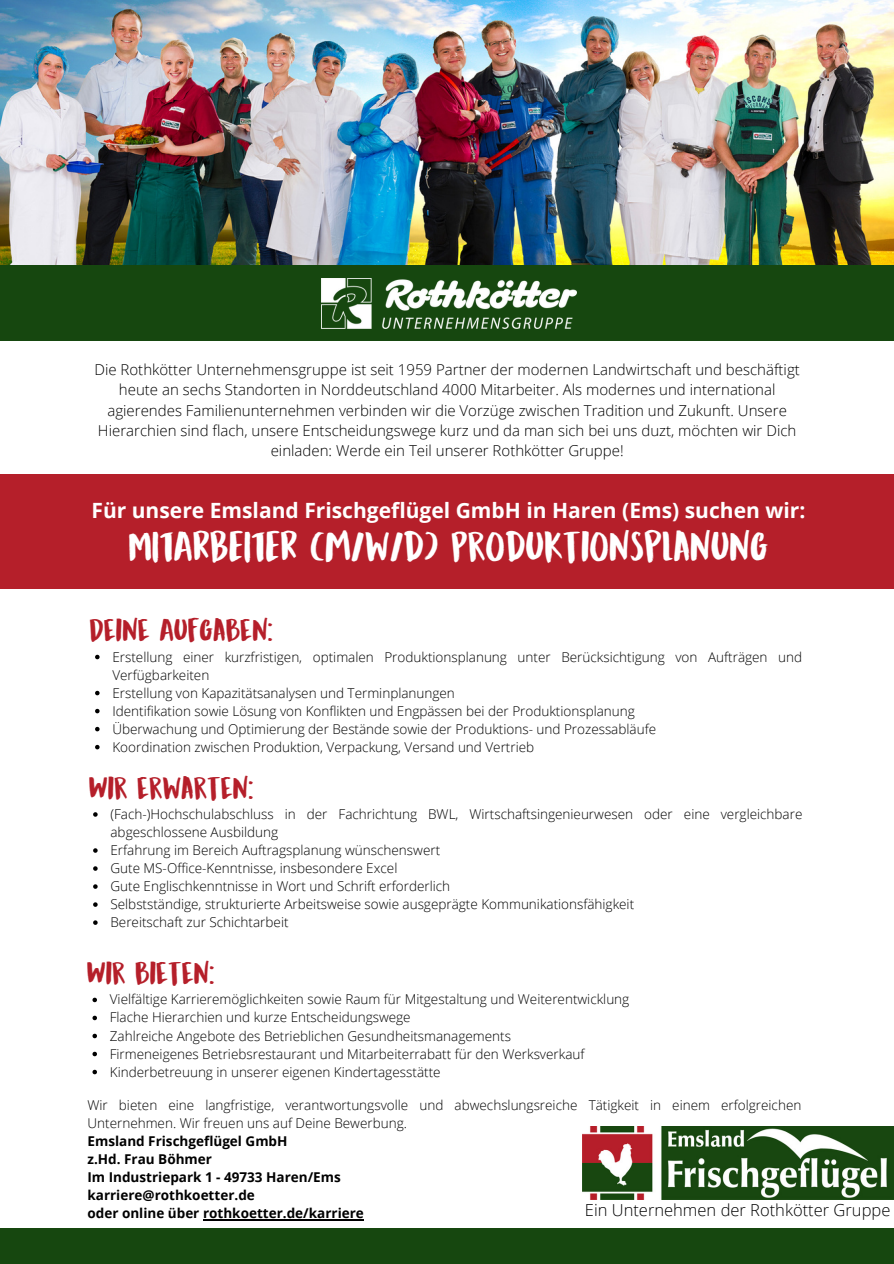
<style>
.page{position:relative;width:894px;height:1264px;background:#fff}
.page>*{position:absolute;margin:0;border:0;box-sizing:border-box;transform-origin:0 0}
.t1{font:42px "Mandarin Whispers";color:#fff}
.t2{font:31.5px "Mandarin Whispers";color:#b51f2a}
.t3{font:700 21px "Open Sans";color:#fff}
.t4{font:300 16.5px "Open Sans";color:#000}
.t5{font:300 15px/20.2px "Open Sans";color:#000;text-align:center}
.t6{font:300 13.5px/18px "Open Sans";color:#000}
.t7{font:700 13.5px "Open Sans";color:#000}
</style>
<div class="page">
<img style="left:0;top:0;width:893px;height:266px">
<div style="left:0;top:473px;width:893px;height:115px;background:#b51f2a"></div>
<div style="left:0;top:266px;width:893px;height:75px;background:#16470f"></div>
<svg style="left:93px;top:812px;width:5px;height:4px"></svg>
<svg style="left:93px;top:848px;width:5px;height:4px"></svg>
<svg style="left:93px;top:866px;width:5px;height:4px"></svg>
<svg style="left:93px;top:884px;width:5px;height:4px"></svg>
<svg style="left:93px;top:902px;width:5px;height:4px"></svg>
<svg style="left:93px;top:920px;width:5px;height:4px"></svg>
<svg style="left:92px;top:997px;width:5px;height:5px"></svg>
<svg style="left:92px;top:1015px;width:5px;height:5px"></svg>
<svg style="left:92px;top:1033px;width:5px;height:5px"></svg>
<svg style="left:92px;top:1051px;width:5px;height:5px"></svg>
<svg style="left:92px;top:1069px;width:5px;height:5px"></svg>
<hr style="left:203px;top:1219px;width:161px;height:1px;background:#000">
<img style="left:321px;top:278px;width:255px;height:51px">
<img style="left:582px;top:1126px;width:311px;height:73px">
<svg style="left:95px;top:654px;width:4px;height:5px"></svg>
<svg style="left:95px;top:690px;width:4px;height:5px"></svg>
<svg style="left:95px;top:708px;width:4px;height:5px"></svg>
<svg style="left:95px;top:727px;width:4px;height:4px"></svg>
<svg style="left:95px;top:745px;width:4px;height:4px"></svg>
<div style="left:0;top:1228px;width:893px;height:35px;background:#16470f"></div>
<p class="t5" style="left:94px;top:359px;width:706px">Die Rothkötter Unternehmensgruppe ist seit 1959 Partner der modernen Landwirtschaft und beschäftigt heute an sechs Standorten in Norddeutschland 4000 Mitarbeiter. Als modernes und international agierendes Familienunternehmen verbinden wir die Vorzüge zwischen Tradition und Zukunft. Unsere Hierarchien sind flach, unsere Entscheidungswege kurz und da man sich bei uns duzt, möchten wir Dich einladen: Werde ein Teil unserer Rothkötter Gruppe!</p>
<p class="t3" style="left:91px;top:495px;width:715px">Für unsere Emsland Frischgeflügel GmbH in Haren (Ems) suchen wir:</p>
<p class="t1" style="left:128px;top:521px;width:641px">MITARBEITER (M/W/D) PRODUKTIONSPLANUNG</p>
<p class="t2" style="left:89px;top:610px;width:185px">DEINE AUFGABEN:</p>
<p class="t6" style="left:112px;top:647px;width:691px">Erstellung einer kurzfristigen, optimalen Produktionsplanung unter Berücksichtigung von Aufträgen und<br>Verfügbarkeiten</p>
<p class="t6" style="left:112px;top:683px;width:344px">Erstellung von Kapazitätsanalysen und Terminplanungen</p>
<p class="t6" style="left:112px;top:701px;width:524px">Identifikation sowie Lösung von Konflikten und Engpässen bei der Produktionsplanung</p>
<p class="t6" style="left:112px;top:719px;width:545px">Überwachung und Optimierung der Bestände sowie der Produktions- und Prozessabläufe</p>
<p class="t6" style="left:112px;top:737px;width:423px">Koordination zwischen Produktion, Verpackung, Versand und Vertrieb</p>
<p class="t2" style="left:89px;top:768px;width:166px">WIR ERWARTEN:</p>
<p class="t6" style="left:110px;top:804px;width:693px">(Fach-)Hochschulabschluss in der Fachrichtung BWL, Wirtschaftsingenieurwesen oder eine vergleichbare abgeschlossene Ausbildung</p>
<p class="t6" style="left:110px;top:840px;width:331px">Erfahrung im Bereich Auftragsplanung wünschenswert</p>
<p class="t6" style="left:110px;top:858px;width:288px">Gute MS-Office-Kenntnisse, insbesondere Excel</p>
<p class="t6" style="left:110px;top:876px;width:341px">Gute Englischkenntnisse in Wort und Schrift erforderlich</p>
<p class="t6" style="left:110px;top:894px;width:525px">Selbstständige, strukturierte Arbeitsweise sowie ausgeprägte Kommunikationsfähigkeit</p>
<p class="t6" style="left:110px;top:912px;width:179px">Bereitschaft zur Schichtarbeit</p>
<p class="t2" style="left:87px;top:953px;width:129px">WIR BIETEN:</p>
<p class="t6" style="left:110px;top:990px;width:521px">Vielfältige Karrieremöglichkeiten sowie Raum für Mitgestaltung und Weiterentwicklung</p>
<p class="t6" style="left:110px;top:1008px;width:302px">Flache Hierarchien und kurze Entscheidungswege</p>
<p class="t6" style="left:110px;top:1026px;width:402px">Zahlreiche Angebote des Betrieblichen Gesundheitsmanagements</p>
<p class="t6" style="left:110px;top:1044px;width:476px">Firmeneigenes Betriebsrestaurant und Mitarbeiterrabatt für den Werksverkauf</p>
<p class="t6" style="left:110px;top:1062px;width:332px">Kinderbetreuung in unserer eigenen Kindertagesstätte</p>
<p class="t6" style="left:87px;top:1095px;width:715px">Wir bieten eine langfristige, verantwortungsvolle und abwechslungsreiche Tätigkeit in einem erfolgreichen<br>Unternehmen. Wir freuen uns auf Deine Bewerbung.</p>
<p class="t7" style="left:87px;top:1131px;width:201px">Emsland Frischgeflügel GmbH</p>
<p class="t7" style="left:87px;top:1149px;width:126px">z.Hd. Frau Böhmer</p>
<p class="t7" style="left:87px;top:1167px;width:255px">Im Industriepark 1 - 49733 Haren/Ems</p>
<p class="t7" style="left:87px;top:1185px;width:169px">karriere@rothkoetter.de</p>
<p class="t7" style="left:87px;top:1203px;width:278px">oder online über rothkoetter.de/karriere</p>
<p class="t4" style="left:584px;top:1198px;width:307px">Ein Unternehmen der Rothkötter Gruppe</p>
</div>
